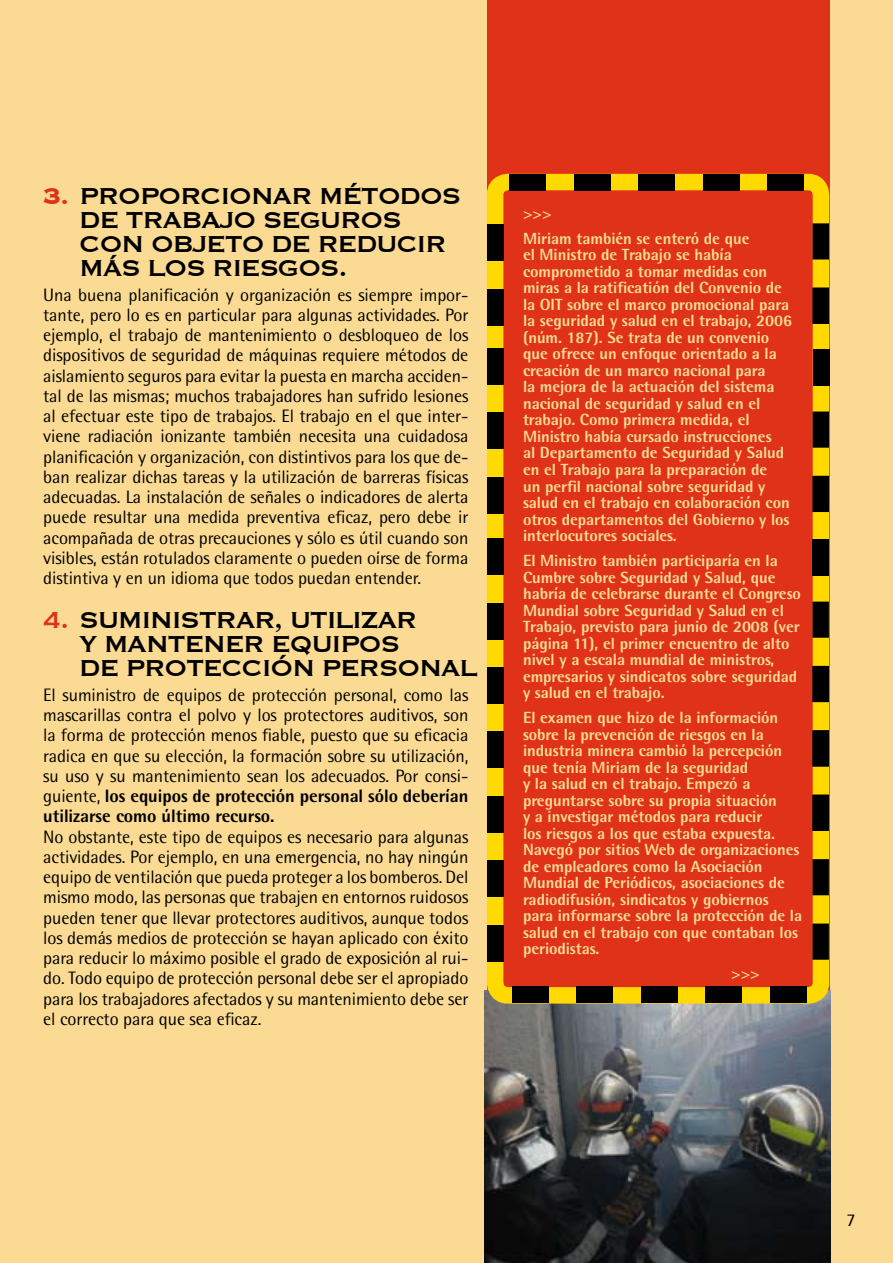
<style>
.page{position:relative;width:893px;height:1263px;background:#fbdb94}
.page>*{position:absolute;margin:0;border:0;box-sizing:border-box;transform-origin:0 0}
.t1{font:30px/24px "Copperplate";letter-spacing:-.05em;color:#000}
.t2{font:18px/20.2px "Rotis Semi Sans";letter-spacing:-.005em;color:#000;text-align:justify}
.t3{font:800 16.2px/16.5px "Rotis Semi Sans";letter-spacing:-.005em;color:#fbdb94}
.s1{font-weight:700;color:#df3219}
.s2{color:#df3219}
.s3{font-weight:800}
</style>
<div class="page">
<div style="left:487px;top:0;width:342px;height:1260px;background:#df3219"></div>
<img style="left:485px;top:991px;width:345px;height:272px">
<div style="left:487px;top:174px;width:342px;height:829px;border:16px solid #ffd900;border-radius:13px"></div>
<div style="left:767px;top:174px;width:37px;height:17px;background:#000"></div>
<div style="left:703px;top:174px;width:36px;height:17px;background:#000"></div>
<div style="left:639px;top:174px;width:36px;height:17px;background:#000"></div>
<div style="left:574px;top:174px;width:36px;height:17px;background:#000"></div>
<div style="left:510px;top:174px;width:36px;height:17px;background:#000"></div>
<div style="left:813px;top:539px;width:16px;height:36px;background:#000"></div>
<div style="left:487px;top:539px;width:16px;height:36px;background:#000"></div>
<div style="left:487px;top:603px;width:16px;height:36px;background:#000"></div>
<div style="left:487px;top:667px;width:16px;height:36px;background:#000"></div>
<div style="left:487px;top:732px;width:16px;height:36px;background:#000"></div>
<div style="left:487px;top:796px;width:16px;height:36px;background:#000"></div>
<div style="left:487px;top:860px;width:16px;height:37px;background:#000"></div>
<div style="left:487px;top:925px;width:16px;height:36px;background:#000"></div>
<div style="left:812px;top:602px;width:17px;height:36px;background:#000"></div>
<div style="left:812px;top:666px;width:17px;height:36px;background:#000"></div>
<div style="left:812px;top:730px;width:17px;height:36px;background:#000"></div>
<div style="left:812px;top:795px;width:17px;height:36px;background:#000"></div>
<div style="left:812px;top:859px;width:17px;height:36px;background:#000"></div>
<div style="left:812px;top:923px;width:17px;height:37px;background:#000"></div>
<div style="left:813px;top:349px;width:16px;height:36px;background:#000"></div>
<div style="left:487px;top:348px;width:16px;height:37px;background:#000"></div>
<div style="left:487px;top:413px;width:16px;height:36px;background:#000"></div>
<div style="left:487px;top:477px;width:16px;height:36px;background:#000"></div>
<div style="left:813px;top:411px;width:16px;height:37px;background:#000"></div>
<div style="left:813px;top:476px;width:16px;height:36px;background:#000"></div>
<div style="left:487px;top:225px;width:16px;height:36px;background:#000"></div>
<div style="left:487px;top:289px;width:16px;height:36px;background:#000"></div>
<div style="left:813px;top:223px;width:16px;height:36px;background:#000"></div>
<div style="left:813px;top:288px;width:16px;height:36px;background:#000"></div>
<div style="left:706px;top:986px;width:36px;height:17px;background:#000"></div>
<div style="left:641px;top:986px;width:36px;height:17px;background:#000"></div>
<div style="left:576px;top:986px;width:37px;height:17px;background:#000"></div>
<div style="left:513px;top:986px;width:36px;height:17px;background:#000"></div>
<div style="left:770px;top:986px;width:36px;height:17px;background:#000"></div>
<h1 class="t1" style="left:43px;top:182px;width:416px"><span class="s1">3.</span> Proporcionar m étodos de trabajo seguros</h1>
<h1 class="t1" style="left:43px;top:230px;width:405px;text-indent:36px">con objeto de reducir más los riesgos.</h1>
<p class="t2" style="left:43px;top:284px;width:427px">Una buena planificación y organización es siempre impor&shy;tante, pero lo es en particular para algunas actividades. Por ejemplo, el trabajo de mantenimiento o desbloqueo de los dispositivos de seguridad de máquinas requiere métodos de aislamiento seguros para evitar la puesta en marcha acciden&shy;tal de las mismas; muchos trabajadores han sufrido lesiones al efectuar este tipo de trabajos. El trabajo en el que inter&shy;viene radiación ionizante también necesita una cuidadosa planificación y organización, con distintivos para los que de&shy;ban realizar dichas tareas y la utilización de barreras físicas adecuadas. La instalación de señales o indicadores de alerta puede resultar una medida preventiva eficaz, pero debe ir acompañada de otras precauciones y sólo es útil cuando son visibles, están rotulados claramente o pueden oírse de forma distintiva y en un idioma que todos puedan entender.</p>
<h1 class="t1" style="left:43px;top:606px;width:376px"><span class="s2">4.</span> Sum inistrar, utilizar</h1>
<h1 class="t1" style="left:79px;top:630px;width:318px">y mantener equipos</h1>
<h1 class="t1" style="left:43px;top:654px;width:20px">d</h1>
<h1 class="t1" style="left:99px;top:654px;width:380px">e protección personal</h1>
<p class="t2" style="left:43px;top:684px;width:427px">El suministro de equipos de protección personal, como las mascarillas contra el polvo y los protectores auditivos, son la forma de protección menos fiable, puesto que su eficacia radica en que su elección, la formación sobre su utilización, su uso y su mantenimiento sean los adecuados. Por consi&shy;guiente, <span class="s3">los equipos de protección personal sólo deberían utilizarse como último recurso.</span></p>
<p class="t2" style="left:43px;top:826px;width:427px">No obstante, este tipo de equipos es necesario para algunas actividades. Por ejemplo, en una emergencia, no hay ningún equipo de ventilación que pueda proteger a los bomberos. Del mismo modo, las personas que trabajen en entornos ruidosos pueden tener que llevar protectores auditivos, aunque todos los demás medios de protección se hayan aplicado con éxito para reducir lo máximo posible el grado de exposición al rui&shy;do. Todo equipo de protección personal debe ser el apropiado para los trabajadores afectados y su mantenimiento debe ser el correcto para que sea eficaz.</p>
<p class="t3" style="left:523px;top:200px;width:228px;line-height:25px">&gt;&gt;&gt;<br>Miriam también se enteró de que</p>
<p class="t3" style="left:523px;top:246px;width:270px">el Ministro de Trabajo se había comprometido a tomar medidas con miras a la ratificatión del Convenio de la OIT sobre el marco promocional para la seguridad y salud en el trabajo, 2006 (núm. 187). Se trata de un convenio que ofrece un enfoque orientado a la creación de un marco nacional para<br>la mejora de la actuación del sistema nacional de seguridad y salud en el trabajo. Como primera medida, el Ministro había cursado instrucciones<br>al Departamento de Seguridad y Salud en el Trabajo para la preparación de<br>un perfil nacional sobre seguridad y salud en el trabajo en colaboración con otros departamentos del Gobierno y los interlocutores sociales.</p>
<p class="t3" style="left:523px;top:552px;width:279px">El Ministro también participaría en la Cumbre sobre Seguridad y Salud, que habría de celebrarse durante el Congreso Mundial sobre Seguridad y Salud en el Trabajo, previsto para junio de 2008 (ver página 11), el primer encuentro de alto nivel y a escala mundial de ministros, empresarios y sindicatos sobre seguridad y salud en el trabajo.</p>
<p class="t3" style="left:523px;top:709px;width:281px">El examen que hizo de la información sobre la prevención de riesgos en la industria minera cambió la percepción que tenía Miriam de la seguridad<br>y la salud en el trabajo. Empezó a preguntarse sobre su propia situación<br>y a investigar métodos para reducir<br>los riesgos a los que estaba expuesta.<br>Navegó por sitios Web de organizaciones de empleadores como la Asociación Mundial de Periódicos, asociaciones de radiodifusión, sindicatos y gobiernos para informarse sobre la protección de la salud en el trabajo con que contaban los periodistas.</p>
<p class="t3" style="left:731px;top:965px;width:30px">&gt;&gt;&gt;</p>
<p class="t2" style="left:847px;top:1209px;width:11px">7</p>
</div>
